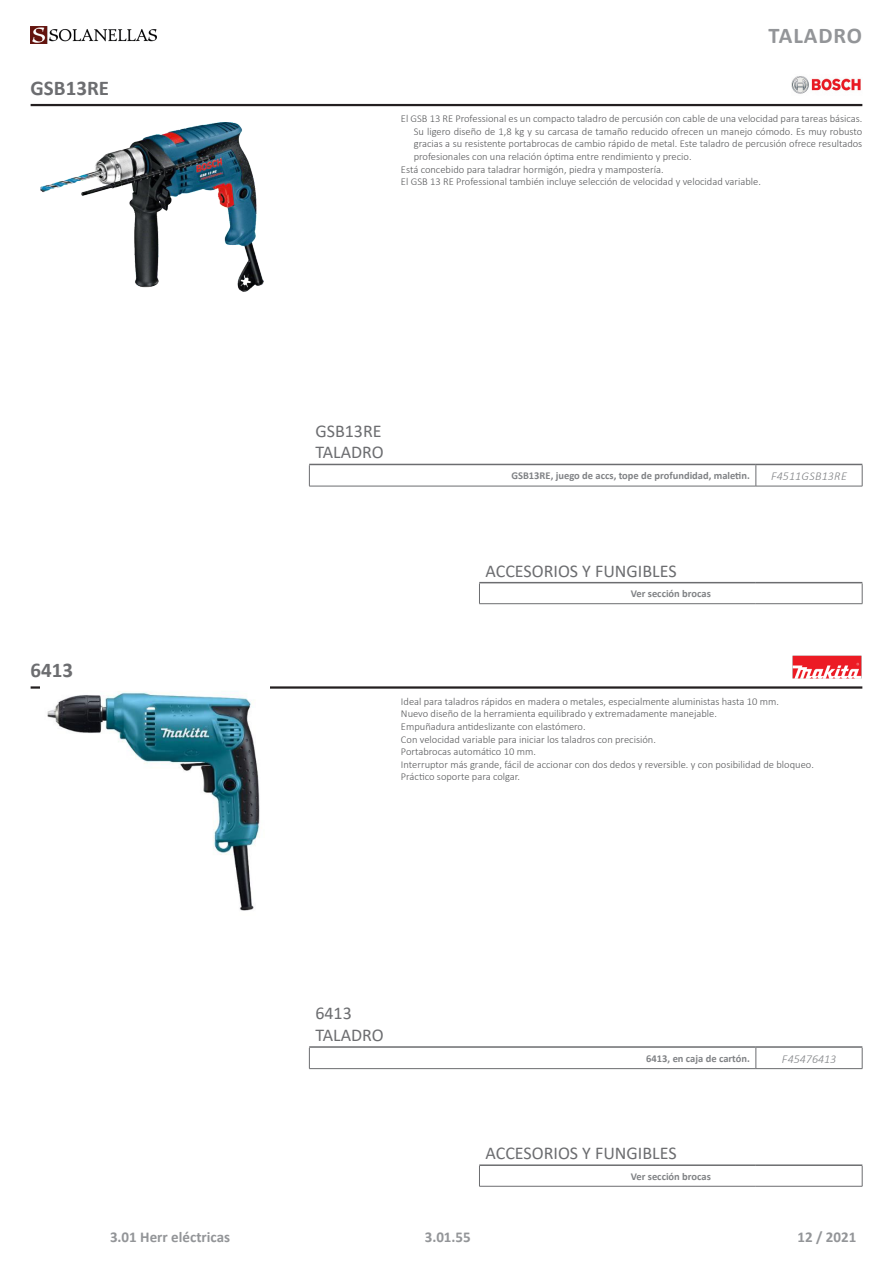
<style>
.page{position:relative;width:893px;height:1263px;background:#fff}
.page>*{position:absolute;margin:0;border:0;box-sizing:border-box;transform-origin:0 0}
.t1{font:700 22.5px "Calibri";letter-spacing:.04em;color:#939598}
.Cabecera_articulo{font:700 21px "Calibri";color:#6c6d70}
.Celdas_tabla_articul{font:18px "Calibri";color:#6c6d70}
.t2{font:700 15px "Calibri";color:#939598}
.Codigo_Articulo{font:italic 300 12px "Calibri";letter-spacing:.02em;color:#808285}
.Codigo_Articulo-2{font:italic 300 12px "Calibri";color:#808285}
.Parrafo_descripcione{font:300 10.5px/12.6px "Calibri";color:#57585a;text-align:justify}
.Tabla_articulos_-_ca{font:700 10.5px "Calibri";color:#808285}
</style>
<div class="page">
<img style="left:31px;top:26px;width:125px;height:17px">
<hr style="left:479px;top:582px;width:277px;height:1px;background:#6c6d70">
<hr style="left:756px;top:582px;width:106px;height:1px;background:#6c6d70">
<svg style="left:479px;top:583px;width:1px;height:20px"></svg>
<svg style="left:862px;top:583px;width:1px;height:20px"></svg>
<hr style="left:479px;top:603px;width:277px;height:1px;background:#6c6d70">
<hr style="left:756px;top:603px;width:106px;height:1px;background:#6c6d70">
<hr style="left:31px;top:104px;width:831px;height:2px;background:#231f20">
<img style="left:791px;top:76px;width:70px;height:18px">
<hr style="left:309px;top:464px;width:447px;height:1px;background:#6c6d70">
<hr style="left:756px;top:464px;width:106px;height:1px;background:#6c6d70">
<svg style="left:309px;top:465px;width:1px;height:21px"></svg>
<svg style="left:862px;top:465px;width:1px;height:21px"></svg>
<hr style="left:309px;top:486px;width:447px;height:1px;background:#6c6d70">
<hr style="left:756px;top:486px;width:106px;height:1px;background:#6c6d70">
<svg style="left:756px;top:465px;width:1px;height:21px"></svg>
<img style="left:40px;top:122px;width:224px;height:169px">
<hr style="left:479px;top:1164px;width:277px;height:2px;background:#6c6d70">
<hr style="left:756px;top:1164px;width:106px;height:2px;background:#6c6d70">
<svg style="left:479px;top:1166px;width:1px;height:20px"></svg>
<svg style="left:862px;top:1166px;width:1px;height:20px"></svg>
<hr style="left:479px;top:1186px;width:277px;height:1px;background:#6c6d70">
<hr style="left:756px;top:1186px;width:106px;height:1px;background:#6c6d70">
<hr style="left:31px;top:686px;width:831px;height:3px;background:#231f20">
<img style="left:792px;top:655px;width:70px;height:24px">
<hr style="left:309px;top:1046px;width:447px;height:2px;background:#6c6d70">
<hr style="left:756px;top:1046px;width:106px;height:2px;background:#6c6d70">
<svg style="left:309px;top:1048px;width:1px;height:20px"></svg>
<svg style="left:862px;top:1048px;width:1px;height:20px"></svg>
<hr style="left:309px;top:1068px;width:447px;height:1px;background:#6c6d70">
<hr style="left:756px;top:1068px;width:106px;height:1px;background:#6c6d70">
<svg style="left:756px;top:1048px;width:1px;height:20px"></svg>
<img style="left:40px;top:686px;width:230px;height:225px">
<p class="Cabecera_articulo" style="left:31px;top:73px;width:80px">GSB13RE</p>
<p class="Cabecera_articulo" style="left:31px;top:655px;width:44px">6413</p>
<h1 class="t1" style="left:769px;top:19px;width:95px">TALADRO</h1>
<p class="Parrafo_descripcione" style="left:414px;top:112px;width:450px;text-indent:-13px">El GSB 13 RE Professional es un compacto taladro de percusión con cable de una velocidad para tareas básicas.<br>Su ligero diseño de 1,8 kg y su carcasa de tamaño reducido ofrecen un manejo cómodo. Es muy robusto gracias a su resistente portabrocas de cambio rápido de metal. Este taladro de percusión ofrece resultados profesionales con una relación óptima entre rendimiento y precio.</p>
<p class="Parrafo_descripcione" style="left:401px;top:163px;width:264px">Está concebido para taladrar hormigón, piedra y mampostería.</p>
<p class="Parrafo_descripcione" style="left:401px;top:175px;width:362px">El GSB 13 RE Professional también incluye selección de velocidad y velocidad variable.</p>
<p class="Celdas_tabla_articul" style="left:315px;top:418px;width:68px">GSB13RE</p>
<p class="Celdas_tabla_articul" style="left:315px;top:440px;width:70px">TALADRO</p>
<p class="Tabla_articulos_-_ca" style="left:511px;top:469px;width:240px">GSB13RE, juego de accs, tope de profundidad, maletin.</p>
<p class="Codigo_Articulo" style="left:771px;top:469px;width:77px">F4511GSB13RE</p>
<p class="Celdas_tabla_articul" style="left:485px;top:558px;width:193px">ACCESORIOS Y FUNGIBLES</p>
<p class="Tabla_articulos_-_ca" style="left:631px;top:586px;width:82px">Ver sección brocas</p>
<p class="Parrafo_descripcione" style="left:401px;top:695px;width:379px">Ideal para taladros rápidos en madera o metales, especialmente aluministas hasta 10 mm.</p>
<p class="Parrafo_descripcione" style="left:401px;top:707px;width:317px">Nuevo diseño de la herramienta equilibrado y extremadamente manejable.</p>
<p class="Parrafo_descripcione" style="left:401px;top:720px;width:186px">Empuñadura antideslizante con elastómero.</p>
<p class="Parrafo_descripcione" style="left:401px;top:733px;width:256px">Con velocidad variable para iniciar los taladros con precisión.</p>
<p class="Parrafo_descripcione" style="left:401px;top:745px;width:136px">Portabrocas automático 10 mm.</p>
<p class="Parrafo_descripcione" style="left:401px;top:758px;width:414px">Interruptor más grande, fácil de accionar con dos dedos y reversible. y con posibilidad de bloqueo.</p>
<p class="Parrafo_descripcione" style="left:401px;top:770px;width:120px">Práctico soporte para colgar.</p>
<p class="Celdas_tabla_articul" style="left:315px;top:1001px;width:38px">6413</p>
<p class="Celdas_tabla_articul" style="left:315px;top:1022px;width:70px">TALADRO</p>
<p class="Tabla_articulos_-_ca" style="left:646px;top:1051px;width:105px">6413, en caja de cartón.</p>
<p class="Codigo_Articulo-2" style="left:782px;top:1051px;width:56px">F45476413</p>
<p class="Celdas_tabla_articul" style="left:485px;top:1141px;width:193px">ACCESORIOS Y FUNGIBLES</p>
<p class="Tabla_articulos_-_ca" style="left:631px;top:1169px;width:82px">Ver sección brocas</p>
<h3 class="t2" style="left:110px;top:1226px;width:122px">3.01 Herr eléctricas</h3>
<h3 class="t2" style="left:425px;top:1226px;width:48px">3.01.55</h3>
<h3 class="t2" style="left:797px;top:1226px;width:60px">12 / 2021</h3>
</div>
